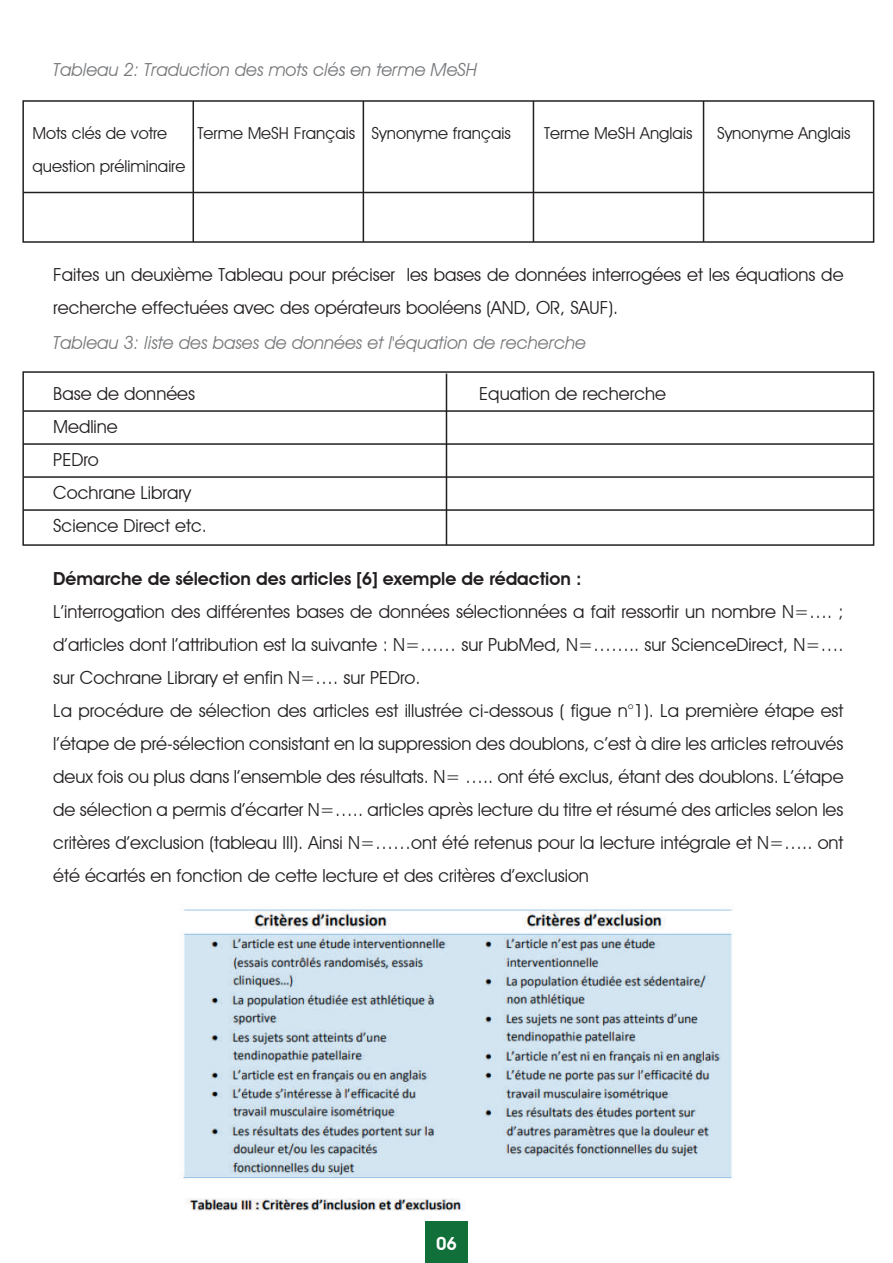
<style>
.page{position:relative;width:893px;height:1263px;background:#fff}
.page>*{position:absolute;margin:0;border:0;box-sizing:border-box;transform-origin:0 0}
.t1{font:18px/33px "Avant Garde IT Cby BT";color:#231f20}
.t2{font:italic 18px "Avant Garde IT Cby BT";color:#76787b}
.t3{font:600 18px "Avant Garde IT Cby BT";color:#231f20}
.t4{font:600 18px "Avant Garde IT Cby BT";color:#fff}
.t5{font:16.5px/33px "Avant Garde IT Cby BT";color:#231f20}
</style>
<div class="page">
<div style="left:425px;top:1220px;width:43px;height:43px;background:#116f39"></div>
<div style="left:22px;top:100px;width:852px;height:143px;border:2px solid #231f20"></div>
<div style="left:22px;top:371px;width:852px;height:175px;border:2px solid #231f20"></div>
<hr style="left:193px;top:101px;width:1px;height:141px;background:#231f20">
<hr style="left:363px;top:101px;width:1px;height:141px;background:#231f20">
<hr style="left:446px;top:373px;width:1px;height:172px;background:#231f20">
<hr style="left:533px;top:101px;width:1px;height:141px;background:#231f20">
<hr style="left:703px;top:101px;width:1px;height:141px;background:#231f20">
<hr style="left:23px;top:192px;width:851px;height:1px;background:#231f20">
<hr style="left:23px;top:410px;width:851px;height:2px;background:#231f20">
<hr style="left:23px;top:443px;width:851px;height:2px;background:#231f20">
<hr style="left:23px;top:476px;width:851px;height:2px;background:#231f20">
<hr style="left:23px;top:509px;width:851px;height:2px;background:#231f20">
<div style="left:193px;top:942px;width:528px;height:305px;background:#fff"></div>
<img style="left:182px;top:909px;width:550px;height:302px">
<p class="t2" style="left:53px;top:59px;width:425px">Tableau 2: Traduction des mots clés en terme MeSH</p>
<p class="t5" style="left:32px;top:116px;width:154px">Mots clés de votre question préliminaire</p>
<p class="t5" style="left:197px;top:116px;width:315px">Terme MeSH Français Synonyme français</p>
<p class="t5" style="left:544px;top:116px;width:150px">Terme MeSH Anglais</p>
<p class="t5" style="left:717px;top:116px;width:135px">Synonyme Anglais</p>
<p class="t1" style="left:53px;top:258px;width:792px">Faites un deuxième Tableau pour préciser les bases de données interrogées et les équations de recherche effectuées avec des opérateurs booléens (AND, OR, SAUF).</p>
<p class="t2" style="left:53px;top:332px;width:534px">Tableau 3: liste des bases de données et l'équation de recherche</p>
<p class="t1" style="left:53px;top:377px;width:155px">Base de données<br>Medline<br>PEDro<br>Cochrane Library<br>Science Direct etc.</p>
<p class="t1" style="left:479px;top:377px;width:188px">Equation de recherche</p>
<p class="t3" style="left:53px;top:568px;width:530px">Démarche de sélection des articles [6] exemple de rédaction :</p>
<p class="t1" style="left:53px;top:595px;width:792px">L’interrogation des différentes bases de données sélectionnées a fait ressortir un nombre N=…. ; d’articles dont l’attribution est la suivante : N=…… sur PubMed, N=…….. sur ScienceDirect, N=…. sur Cochrane Library et enfin N=…. sur PEDro.<br>La procédure de sélection des articles est illustrée ci-dessous ( figue n°1). La première étape est l’étape de pré-sélection consistant en la suppression des doublons, c’est à dire les articles retrouvés deux fois ou plus dans l’ensemble des résultats. N= ….. ont été exclus, étant des doublons. L’étape de sélection a permis d’écarter N=….. articles après lecture du titre et résumé des articles selon les critères d’exclusion (tableau III). Ainsi N=……ont été retenus pour la lecture intégrale et N=….. ont été écartés en fonction de cette lecture et des critères d’exclusion</p>
<p class="t4" style="left:436px;top:1232px;width:22px">06</p>
</div>
